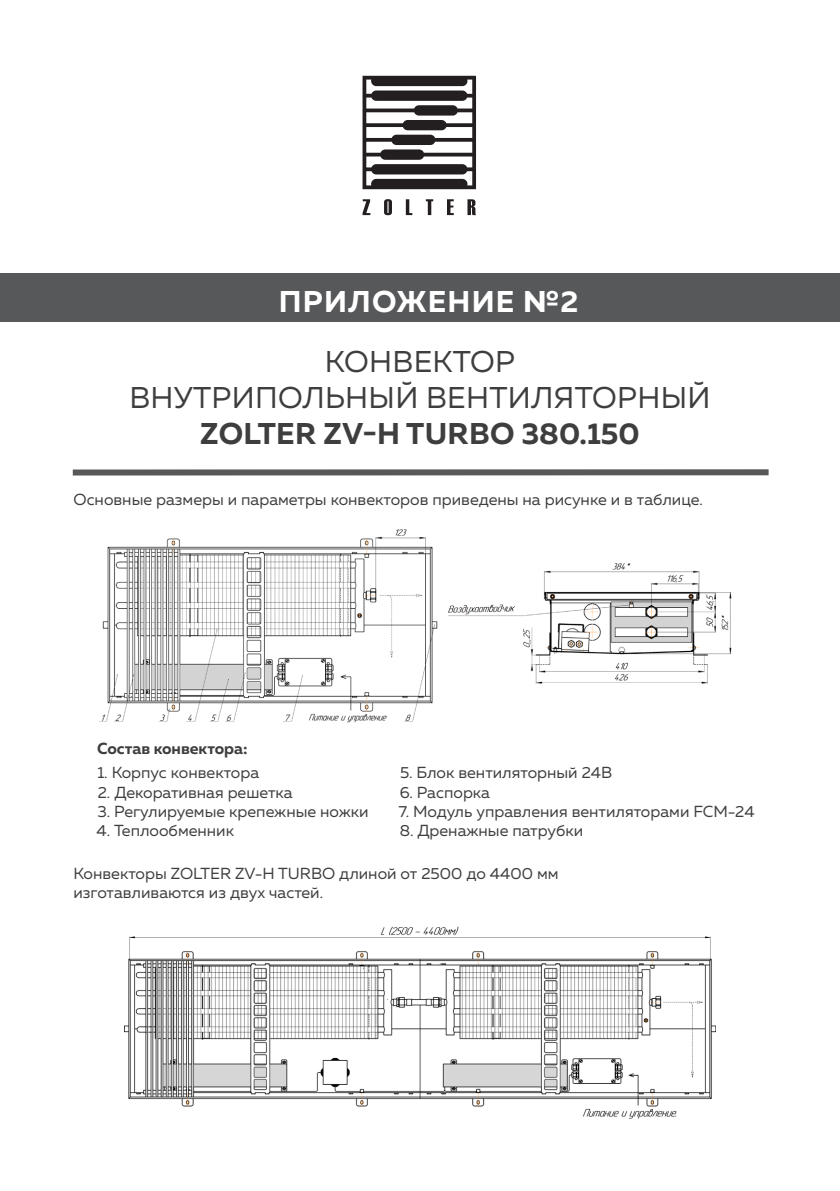
<style>
.page{position:relative;width:840px;height:1191px;background:#fff}
.page>*{position:absolute;margin:0;border:0;box-sizing:border-box;transform-origin:0 0}
.t1{font:30px "Muller";letter-spacing:.01em;color:#3e3e3f}
.t2{font:700 30px "Muller";letter-spacing:.01em;color:#3e3e3f}
.t3{font:700 30px "Muller";letter-spacing:.04em;color:#fff}
.Основной{font:16px "Muller";color:#3e3e3f}
.Основной-2{font:700 16px "Muller";color:#3e3e3f}
.s1{font-family:"Montserrat"}
</style>
<div class="page">
<div style="left:0;top:274px;width:839px;height:48px;background:#57585a"></div>
<svg style="left:362px;top:76px;width:114px;height:113px"></svg>
<svg style="left:362px;top:199px;width:114px;height:16px"></svg>
<div style="left:73px;top:469px;width:695px;height:6px;background:#57585a"></div>
<img style="left:124px;top:926px;width:591px;height:193px">
<img style="left:99px;top:529px;width:633px;height:193px">
<p class="t3" style="left:279px;top:283px;width:301px">ПРИЛОЖЕНИЕ <span class="s1">№</span>2</p>
<p class="t1" style="left:325px;top:343px;width:191px">КОНВЕКТОР</p>
<p class="t1" style="left:129px;top:379px;width:582px">ВНУТРИПОЛЬНЫЙ ВЕНТИЛЯТОРНЫЙ</p>
<p class="t2" style="left:200px;top:415px;width:441px">ZOLTER ZV-H TURBO 380.150</p>
<p class="Основной" style="left:73px;top:489px;width:630px">Основные размеры и параметры конвекторов приведены на рисунке и в таблице.</p>
<p class="Основной-2" style="left:97px;top:738px;width:152px">Состав конвектора:</p>
<p class="Основной" style="left:97px;top:763px;width:163px">1. Корпус конвектора</p>
<p class="Основной" style="left:98px;top:782px;width:196px">2. Декоративная решетка</p>
<p class="Основной" style="left:98px;top:801px;width:272px">3. Регулируемые крепежные ножки</p>
<p class="Основной" style="left:97px;top:820px;width:139px">4. Теплообменник</p>
<p class="Основной" style="left:73px;top:863px;width:486px">Конвекторы ZOLTER ZV-H TURBO длиной от 2500 до 4400 мм</p>
<p class="Основной" style="left:73px;top:882px;width:251px">изготавливаются из двух частей.</p>
<p class="Основной" style="left:400px;top:763px;width:214px">5. Блок вентиляторный 24В</p>
<p class="Основной" style="left:399px;top:782px;width:92px">6. Распорка</p>
<p class="Основной" style="left:398px;top:801px;width:357px">7. Модуль управления вентиляторами FCM-24</p>
<p class="Основной" style="left:399px;top:820px;width:185px">8. Дренажные патрубки</p>
</div>
